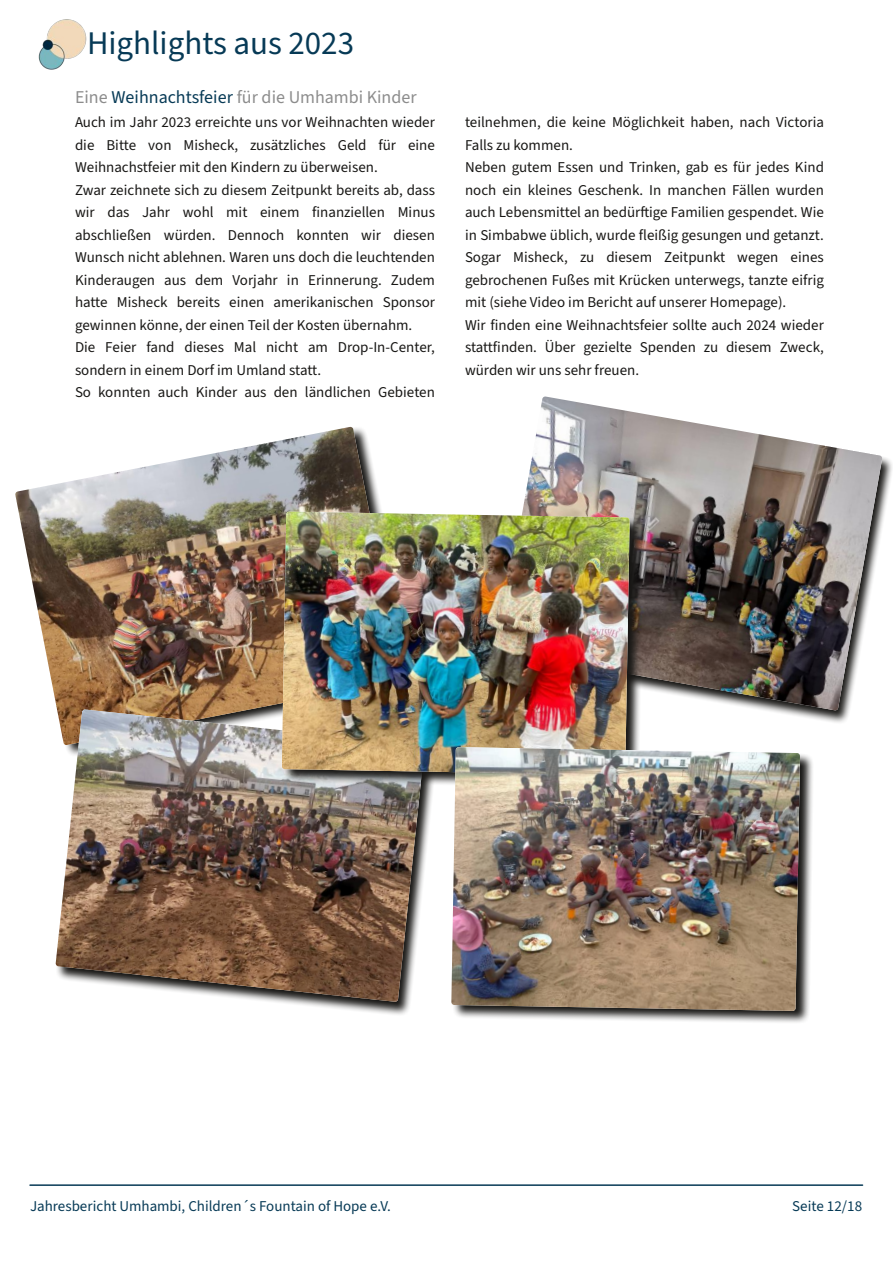
<style>
.page{position:relative;width:893px;height:1263px;background:#fff}
.page>*{position:absolute;margin:0;border:0;box-sizing:border-box;transform-origin:0 0}
.t1{font:33px "Source Sans 3";color:#073a56}
.t2{font:18px "Source Sans 3";color:#8c8c8c}
.t3{font:15px/22.5px "Source Sans 3";color:#181715}
.t4{font:15px "Source Sans 3";color:#073a56}
.s1{color:#073a56}
</style>
<div class="page">
<hr style="left:30px;top:1184px;width:832px;height:2px;background:#073a56">
<img style="left:38px;top:20px;width:49px;height:49px">
<img style="left:15px;top:427px;width:367px;height:282px">
<svg style="left:772px;top:457px;width:120px;height:266px"></svg>
<img style="left:522px;top:396px;width:360px;height:314px">
<svg style="left:280px;top:790px;width:153px;height:225px"></svg>
<img style="left:56px;top:709px;width:368px;height:293px">
<svg style="left:282px;top:512px;width:363px;height:278px;background:#7b7877"></svg>
<img style="left:282px;top:512px;width:348px;height:263px">
<svg style="left:455px;top:754px;width:358px;height:269px"></svg>
<img style="left:451px;top:747px;width:349px;height:264px">
<h1 class="t1" style="left:87px;top:21px;width:269px">Highlights aus 2023</h1>
<p class="t2" style="left:75px;top:85px;width:343px">Eine <span class="s1">Weihnachtsfeier</span> für die Umhambi Kinder</p>
<p class="t3" style="left:75px;top:111px;width:361px">Auch im Jahr 2023 erreichte uns vor Weihnachten wieder die Bitte von Misheck, zusätzliches Geld für eine Weihnachstfeier mit den Kindern zu überweisen.<br>Zwar zeichnete sich zu diesem Zeitpunkt bereits ab, dass wir das Jahr wohl mit einem finanziellen Minus abschließen würden. Dennoch konnten wir diesen Wunsch nicht ablehnen. Waren uns doch die leuchtenden Kinderaugen aus dem Vorjahr in Erinnerung. Zudem hatte Misheck bereits einen amerikanischen Sponsor gewinnen könne, der einen Teil der Kosten übernahm.<br>Die Feier fand dieses Mal nicht am Drop‑In‑Center, sondern in einem Dorf im Umland statt.<br>So konnten auch Kinder aus den ländlichen Gebieten</p>
<p class="t3" style="left:465px;top:111px;width:360px">teilnehmen, die keine Möglichkeit haben, nach Victoria Falls zu kommen.<br>Neben gutem Essen und Trinken, gab es für jedes Kind noch ein kleines Geschenk. In manchen Fällen wurden auch Lebensmittel an bedürftige Familien gespendet. Wie in Simbabwe üblich, wurde fleißig gesungen und getanzt.<br>Sogar Misheck, zu diesem Zeitpunkt wegen eines gebrochenen Fußes mit Krücken unterwegs, tanzte eifrig mit (siehe Video im Bericht auf unserer Homepage).<br>Wir finden eine Weihnachtsfeier sollte auch 2024 wieder stattfinden. Über gezielte Spenden zu diesem Zweck, würden wir uns sehr freuen.</p>
<p class="t4" style="left:30px;top:1196px;width:362px">Jahresbericht Umhambi, Children´s Fountain of Hope e.V.</p>
<p class="t4" style="left:792px;top:1196px;width:71px">Seite 12/18</p>
</div>
